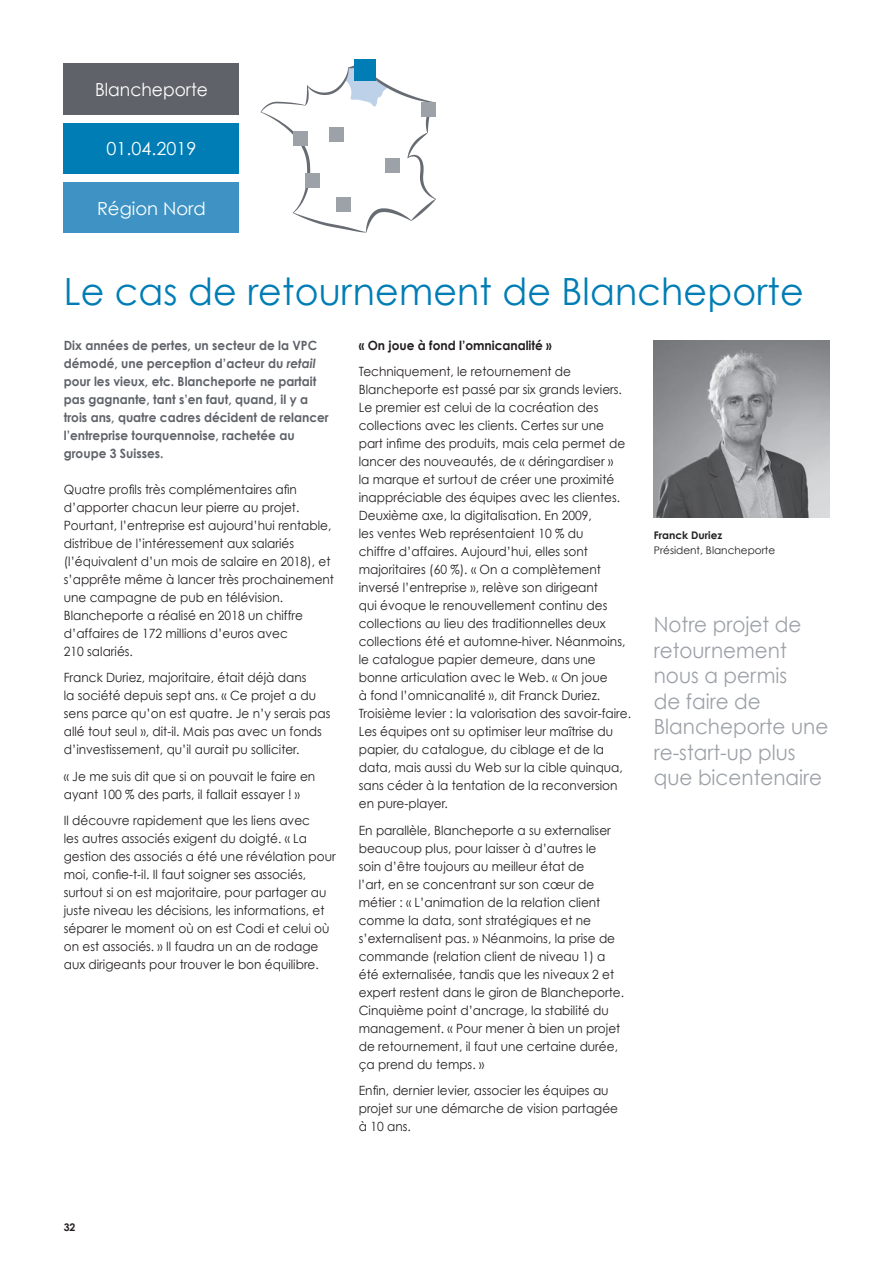
<style>
.page{position:relative;width:893px;height:1263px;background:#fff}
.page>*{position:absolute;margin:0;border:0;box-sizing:border-box;transform-origin:0 0}
.t1{font:37.5px "Century Gothic";letter-spacing:.005em;color:#007db5}
.Body_styles_Body_cop{font:21px/25.5px "Century Gothic";color:#9da2a8;scale:.95 1}
.Body_styles_Body_cop-2{font:18px "Century Gothic";color:#fff}
.Body_styles_Body_cop-3{font:18px "Century Gothic";color:#fff;scale:.95 1}
.Body_styles_Body_cop-4{font:12.75px/18px "Century Gothic";color:#231f20;scale:.95 1}
.Body_styles_Body_cop-5{font:700 12.75px/18px "Century Gothic";color:#5f6369;scale:.95 1}
.Body_styles_Body_cop-6{font:700 12.75px "Century Gothic";color:#231f20;scale:.95 1}
.Subhead_styles_C_Sub{font:10.5px/15px "Century Gothic";color:#231f20}
.t2{font:700 10.5px "Century Gothic";color:#231f20}
.s1{font-style:italic}
.s2{font-weight:700}
</style>
<div class="page">
<img style="left:654px;top:340px;width:175px;height:177px">
<svg style="left:260px;top:64px;width:176px;height:168px"></svg>
<div style="left:330px;top:127px;width:14px;height:14px;background:#9da2a8"></div>
<div style="left:293px;top:131px;width:15px;height:14px;background:#9da2a8"></div>
<div style="left:421px;top:102px;width:15px;height:15px;background:#9da2a8"></div>
<div style="left:385px;top:158px;width:14px;height:14px;background:#9da2a8"></div>
<div style="left:336px;top:198px;width:15px;height:14px;background:#9da2a8"></div>
<div style="left:305px;top:173px;width:15px;height:14px;background:#9da2a8"></div>
<div style="left:354px;top:60px;width:21px;height:21px;background:#007db5"></div>
<div style="left:64px;top:182px;width:175px;height:51px;background:#3e93c4"></div>
<div style="left:64px;top:123px;width:175px;height:51px;background:#007db5"></div>
<div style="left:64px;top:64px;width:175px;height:51px;background:#5f6369"></div>
<p class="Body_styles_Body_cop-3" style="left:95px;top:79px;width:120px">Blancheporte</p>
<p class="Body_styles_Body_cop-2" style="left:107px;top:138px;width:91px">01.04.2019</p>
<p class="Body_styles_Body_cop-2" style="left:97px;top:197px;width:110px">Région Nord</p>
<p class="t1" style="left:64px;top:268px;width:741px">Le cas de retournement de Blancheporte</p>
<p class="Body_styles_Body_cop-5" style="left:64px;top:336px;width:280px">Dix années de pertes, un secteur de la VPC démodé, une perception d’acteur du <span class="s1">retail </span>pour les vieux, etc. Blancheporte ne partait pas gagnante, tant s’en faut, quand, il y a trois ans, quatre cadres décident de relancer l’entreprise tourquennoise, rachetée au groupe 3 Suisses.</p>
<p class="Body_styles_Body_cop-4" style="left:64px;top:480px;width:286px">Quatre profils très complémentaires afin d’apporter chacun leur pierre au projet.<br>Pourtant, l’entreprise est aujourd’hui rentable, distribue de l’intéressement aux salariés (l’équivalent d’un mois de salaire en 2018), et s’apprête même à lancer très prochainement une campagne de pub en télévision.<br>Blancheporte a réalisé en 2018 un chiffre d’affaires de 172 millions d’euros avec<br>210 salariés.</p>
<p class="Body_styles_Body_cop-4" style="left:64px;top:668px;width:282px">Franck Duriez, majoritaire, était déjà dans<br>la société depuis sept ans. « Ce projet a du sens parce qu’on est quatre. Je n’y serais pas allé tout seul », dit-il. Mais pas avec un fonds d’investissement, qu’il aurait pu solliciter.</p>
<p class="Body_styles_Body_cop-4" style="left:64px;top:767px;width:266px">« Je me suis dit que si on pouvait le faire en ayant 100 % des parts, il fallait essayer ! »</p>
<p class="Body_styles_Body_cop-4" style="left:64px;top:811px;width:288px">Il découvre rapidement que les liens avec<br>les autres associés exigent du doigté. « La gestion des associés a été une révélation pour moi, confie-t-il. Il faut soigner ses associés, surtout si on est majoritaire, pour partager au juste niveau les décisions, les informations, et séparer le moment où on est Codi et celui où on est associés. » Il faudra un an de rodage aux dirigeants pour trouver le bon équilibre.</p>
<p class="Body_styles_Body_cop-6" style="left:359px;top:337px;width:205px">« On joue à fond l’omnicanalité »</p>
<p class="Body_styles_Body_cop-4" style="left:359px;top:362px;width:288px">Techniquement, le retournement de Blancheporte est passé par six grands leviers.<br>Le premier est celui de la cocréation des collections avec les clients. Certes sur une part infime des produits, mais cela permet de lancer des nouveautés, de « déringardiser »<br>la marque et surtout de créer une proximité inappréciable des équipes avec les clientes.<br>Deuxième axe, la digitalisation. En 2009,<br>les ventes Web représentaient 10 % du<br>chiffre d’affaires. Aujourd’hui, elles sont majoritaires (60 %). « On a complètement inversé l’entreprise », relève son dirigeant<br>qui évoque le renouvellement continu des collections au lieu des traditionnelles deux collections été et automne-hiver. Néanmoins, le catalogue papier demeure, dans une bonne articulation avec le Web. « On joue<br>à fond l’omnicanalité », dit Franck Duriez.<br>Troisième levier : la valorisation des savoir-faire.<br>Les équipes ont su optimiser leur maîtrise du papier, du catalogue, du ciblage et de la data, mais aussi du Web sur la cible quinqua, sans céder à la tentation de la reconversion en pure-player.</p>
<p class="Body_styles_Body_cop-4" style="left:359px;top:821px;width:281px">En parallèle, Blancheporte a su externaliser beaucoup plus, pour laisser à d’autres le<br>soin d’être toujours au meilleur état de<br>l’art, en se concentrant sur son cœur de métier : « L’animation de la relation client comme la data, sont stratégiques et ne s’externalisent pas. » Néanmoins, la prise de commande (relation client de niveau 1) a été externalisée, tandis que les niveaux 2 et expert restent dans le giron de Blancheporte.<br>Cinquième point d’ancrage, la stabilité du management. « Pour mener à bien un projet de retournement, il faut une certaine durée, ça prend du temps. »</p>
<p class="Body_styles_Body_cop-4" style="left:359px;top:1081px;width:275px">Enfin, dernier levier, associer les équipes au projet sur une démarche de vision partagée à 10 ans.</p>
<p class="Subhead_styles_C_Sub" style="left:654px;top:528px;width:123px"><span class="s2">Franck Duriez<br></span>Président, Blancheporte</p>
<p class="Body_styles_Body_cop" style="left:654px;top:612px;width:185px">Notre projet de retournement nous a permis<br>de faire de<br>Blancheporte une re-start-up plus que bicentenaire</p>
<p class="t2" style="left:64px;top:1221px;width:13px">32</p>
</div>
